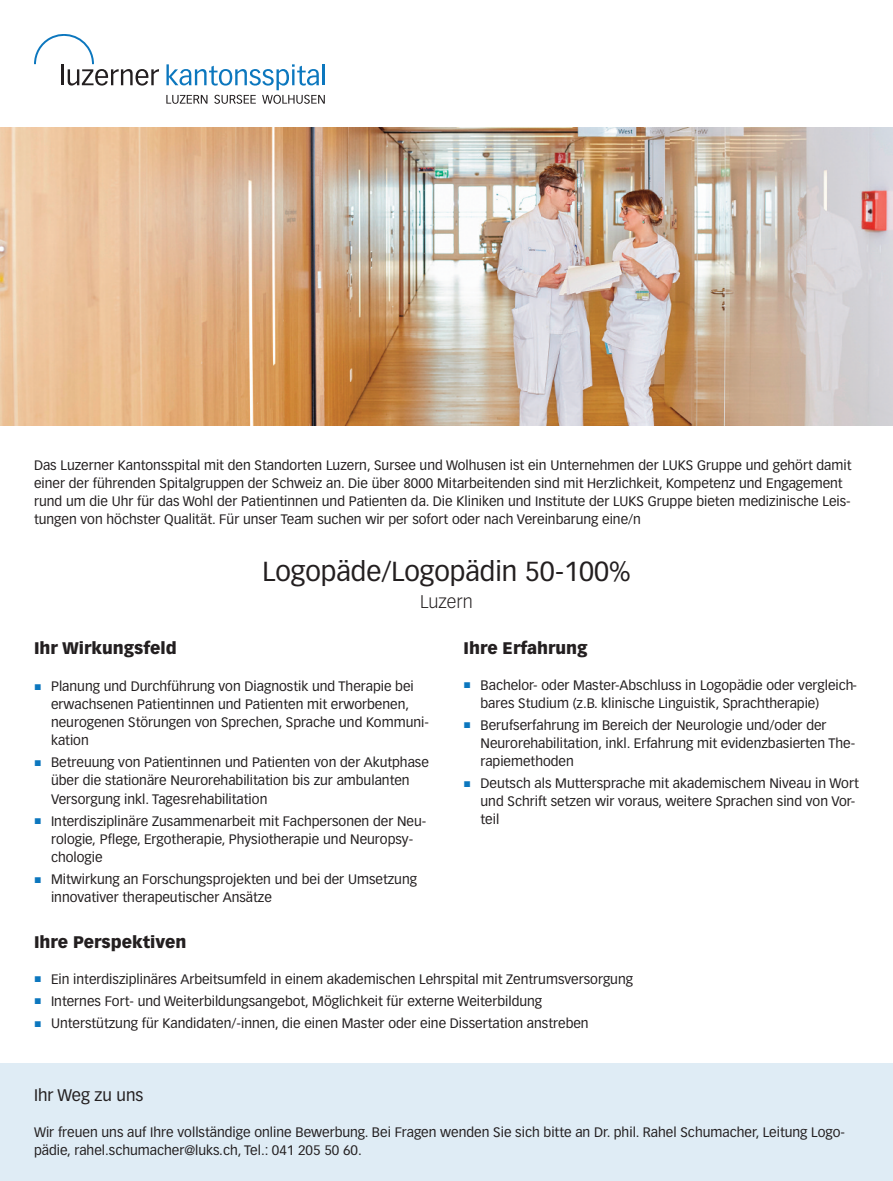
<style>
.page{position:relative;width:893px;height:1181px;background:#fff}
.page>*{position:absolute;margin:0;border:0;box-sizing:border-box;transform-origin:0 0}
.t1{font:27px "Vectora LT Std";color:#231f20}
.t2{font:300 18px "Vectora LT Std";color:#231f20}
.t3{font:900 16.5px "Vectora LT Std";color:#231f20}
.t4{font:16.5px "Vectora LT Std";color:#231f20}
.t5{font:13.5px/18px "Vectora LT Std";color:#231f20}
.s1{color:#0c77be}
</style>
<div class="page">
<svg style="left:34px;top:34px;width:125px;height:52px"></svg>
<svg style="left:166px;top:64px;width:159px;height:40px"></svg>
<img style="left:0;top:128px;width:893px;height:297px">
<div style="left:0;top:1062px;width:893px;height:118px;background:#dfecf5"></div>
<p class="t5" style="left:34px;top:457px;width:819px">Das Luzerner Kantonsspital mit den Standorten Luzern, Sursee und Wolhusen ist ein Unternehmen der LUKS Gruppe und gehört damit einer der führenden Spitalgruppen der Schweiz an. Die über 8000 Mitarbeitenden sind mit Herzlichkeit, Kompetenz und Engagement rund um die Uhr für das Wohl der Patientinnen und Patienten da. Die Kliniken und Institute der LUKS Gruppe bieten medizinische Leis&shy;tungen von höchster Qualität. Für unser Team suchen wir per sofort oder nach Vereinbarung eine/n</p>
<h1 class="t1" style="left:262px;top:560px;width:370px">Logopäde/Logopädin 50-100%</h1>
<h2 class="t2" style="left:420px;top:594px;width:54px">Luzern</h2>
<p class="t3" style="left:34px;top:640px;width:144px">Ihr Wirkungsfeld</p>
<p class="t5" style="left:51px;top:678px;width:379px;text-indent:-17px"><span class="s1">▪</span> Planung und Durchführung von Diagnostik und Therapie bei erwachsenen Patientinnen und Patienten mit erworbenen, neurogenen Störungen von Sprechen, Sprache und Kommuni&shy;kation</p>
<p class="t5" style="left:51px;top:754px;width:379px;text-indent:-17px"><span class="s1">▪</span> Betreuung von Patientinnen und Patienten von der Akutphase über die stationäre Neurorehabilitation bis zur ambulanten<br>Versorgung inkl. Tagesrehabilitation</p>
<p class="t5" style="left:51px;top:812px;width:377px;text-indent:-17px"><span class="s1">▪</span> Interdisziplinäre Zusammenarbeit mit Fachpersonen der Neu&shy;rologie, Pflege, Ergotherapie, Physiotherapie und Neuropsy&shy;chologie</p>
<p class="t5" style="left:51px;top:871px;width:367px;text-indent:-17px"><span class="s1">▪</span> Mitwirkung an Forschungsprojekten und bei der Umsetzung innovativer therapeutischer Ansätze</p>
<p class="t3" style="left:463px;top:640px;width:126px">Ihre Erfahrung</p>
<p class="t5" style="left:480px;top:676px;width:378px;text-indent:-17px"><span class="s1">▪</span> Bachelor- oder Master-Abschluss in Logopädie oder vergleich&shy;bares Studium (z.B. klinische Linguistik, Sprachtherapie)</p>
<p class="t5" style="left:480px;top:717px;width:376px;text-indent:-17px"><span class="s1">▪</span> Berufserfahrung im Bereich der Neurologie und/oder der<br>Neurorehabilitation, inkl. Erfahrung mit evidenzbasierten The&shy;rapiemethoden</p>
<p class="t5" style="left:480px;top:775px;width:380px;text-indent:-17px"><span class="s1">▪</span> Deutsch als Muttersprache mit akademischem Niveau in Wort und Schrift setzen wir voraus, weitere Sprachen sind von Vor&shy;teil</p>
<p class="t3" style="left:34px;top:934px;width:154px">Ihre Perspektiven</p>
<p class="t5" style="left:34px;top:970px;width:600px"><span class="s1">▪</span> Ein interdisziplinäres Arbeitsumfeld in einem akademischen Lehrspital mit Zentrumsversorgung</p>
<p class="t5" style="left:34px;top:992px;width:510px"><span class="s1">▪</span> Internes Fort- und Weiterbildungsangebot, Möglichkeit für externe Weiterbildung</p>
<p class="t5" style="left:34px;top:1015px;width:556px"><span class="s1">▪</span> Unterstützung für Kandidaten/-innen, die einen Master oder eine Dissertation anstreben</p>
<p class="t4" style="left:34px;top:1088px;width:111px">Ihr Weg zu uns</p>
<p class="t5" style="left:34px;top:1124px;width:812px">Wir freuen uns auf Ihre vollständige online Bewerbung. Bei Fragen wenden Sie sich bitte an Dr. phil. Rahel Schumacher, Leitung Logo&shy;pädie, rahel.schumacher@luks.ch, Tel.: 041 205 50 60.</p>
</div>
